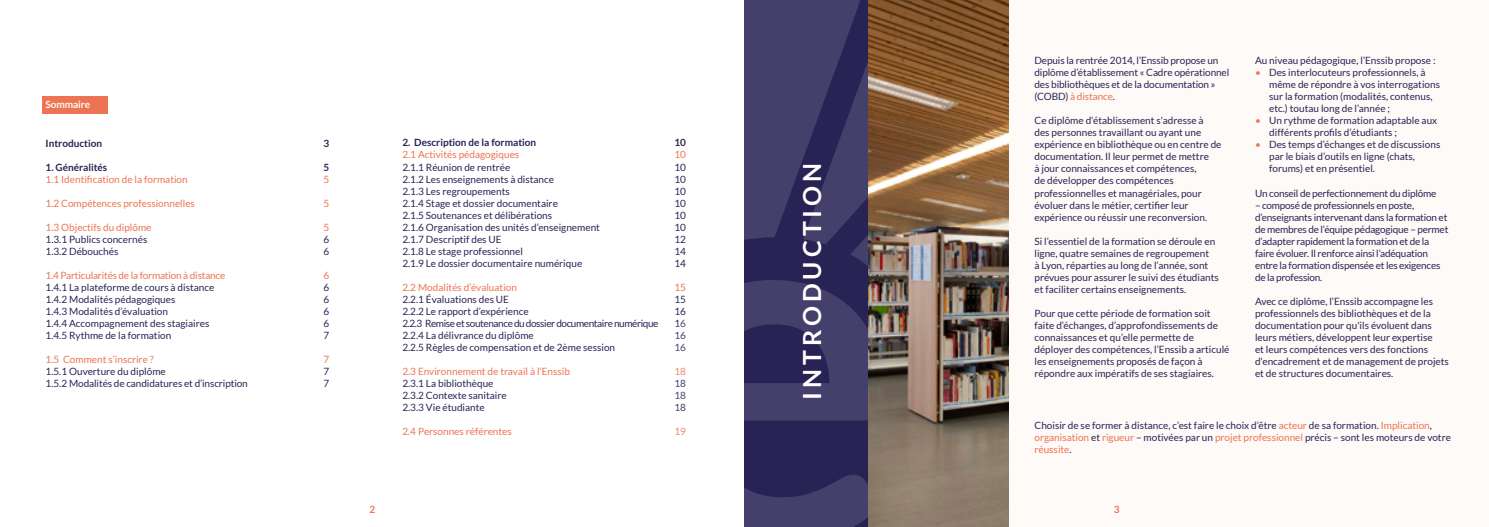
<style>
.page{position:relative;width:1489px;height:527px;background:#fff}
.page>*{position:absolute;margin:0;border:0;box-sizing:border-box;transform-origin:0 0}
.t1{font:700 25px "Lato";letter-spacing:.16em;color:#fff}
.t2{font:10px/12px "Lato";color:#292355}
.t3{font:10px/12px "Lato";letter-spacing:-.02em;color:#292355}
.t4{font:10px "Lato";color:#ee7352}
.t5{font:700 10px "Lato";color:#292355}
.t6{font:10px "Lato";letter-spacing:-.04em;color:#292355}
.t7{font:10px "Lato";letter-spacing:-.02em;color:#ee7352}
.t8{font:700 10px "Lato";letter-spacing:-.01em;color:#fff9f4}
.t9{font:700 10px "Lato";color:#ee7352}
.s1{color:#ee7352}
</style>
<div class="page">
<div style="left:744px;top:0;width:744px;height:526px;background:#fdfaf7"></div>
<div style="left:42px;top:97px;width:66px;height:17px;background:#ee7352"></div>
<svg style="left:744px;top:329px;width:124px;height:197px;background:#35305f"></svg>
<svg style="left:744px;top:0;width:124px;height:329px;background:#3b3563"></svg>
<img style="left:868px;top:0;width:140px;height:526px">
<p class="t8" style="left:46px;top:99px;width:46px">Sommaire</p>
<p class="t5" style="left:46px;top:137px;width:58px">Introduction</p>
<p class="t5" style="left:323px;top:137px;width:7px">3</p>
<p class="t5" style="left:46px;top:161px;width:63px">1. Généralités</p>
<p class="t5" style="left:323px;top:161px;width:7px">5</p>
<p class="t4" style="left:46px;top:173px;width:144px">1.1 Identification de la formation</p>
<p class="t4" style="left:323px;top:173px;width:7px">5</p>
<p class="t4" style="left:46px;top:197px;width:151px">1.2 Compétences professionnelles</p>
<p class="t4" style="left:323px;top:197px;width:7px">5</p>
<p class="t4" style="left:46px;top:221px;width:107px">1.3 Objectifs du diplôme</p>
<p class="t4" style="left:323px;top:221px;width:7px">5</p>
<p class="t2" style="left:46px;top:233px;width:103px">1.3.1 Publics concernés</p>
<p class="t2" style="left:323px;top:233px;width:7px">6</p>
<p class="t2" style="left:46px;top:245px;width:74px">1.3.2 Débouchés</p>
<p class="t2" style="left:323px;top:245px;width:7px">6</p>
<p class="t7" style="left:46px;top:269px;width:181px">1.4 Particularités de la formation à distance</p>
<p class="t4" style="left:323px;top:269px;width:7px">6</p>
<p class="t2" style="left:46px;top:281px;width:170px">1.4.1 La plateforme de cours à distance</p>
<p class="t2" style="left:323px;top:281px;width:7px">6</p>
<p class="t2" style="left:46px;top:293px;width:131px">1.4.2 Modalités pédagogiques</p>
<p class="t2" style="left:323px;top:293px;width:7px">6</p>
<p class="t2" style="left:46px;top:305px;width:124px">1.4.3 Modalités d’évaluation</p>
<p class="t2" style="left:323px;top:305px;width:7px">6</p>
<p class="t2" style="left:46px;top:317px;width:165px">1.4.4 Accompagnement des stagiaires</p>
<p class="t2" style="left:323px;top:317px;width:7px">6</p>
<p class="t2" style="left:46px;top:329px;width:127px">1.4.5 Rythme de la formation</p>
<p class="t2" style="left:323px;top:329px;width:7px">7</p>
<p class="t4" style="left:46px;top:353px;width:110px">1.5 Comment s’inscrire ?</p>
<p class="t4" style="left:323px;top:353px;width:7px">7</p>
<p class="t2" style="left:46px;top:365px;width:122px">1.5.1 Ouverture du diplôme</p>
<p class="t2" style="left:323px;top:365px;width:7px">7</p>
<p class="t2" style="left:46px;top:377px;width:204px">1.5.2 Modalités de candidatures et d’inscription</p>
<p class="t2" style="left:323px;top:377px;width:7px">7</p>
<p class="t5" style="left:402px;top:137px;width:135px">2. Description de la formation</p>
<p class="t5" style="left:674px;top:137px;width:13px">10</p>
<p class="t4" style="left:402px;top:149px;width:118px">2.1 Activités pédagogiques</p>
<p class="t4" style="left:674px;top:149px;width:13px">10</p>
<p class="t2" style="left:402px;top:161px;width:109px">2.1.1 Réunion de rentrée</p>
<p class="t2" style="left:674px;top:161px;width:13px">10</p>
<p class="t2" style="left:402px;top:173px;width:153px">2.1.2 Les enseignements à distance</p>
<p class="t2" style="left:674px;top:173px;width:13px">10</p>
<p class="t2" style="left:402px;top:185px;width:109px">2.1.3 Les regroupements</p>
<p class="t2" style="left:674px;top:185px;width:13px">10</p>
<p class="t2" style="left:402px;top:197px;width:157px">2.1.4 Stage et dossier documentaire</p>
<p class="t2" style="left:674px;top:197px;width:13px">10</p>
<p class="t2" style="left:402px;top:209px;width:151px">2.1.5 Soutenances et délibérations</p>
<p class="t2" style="left:674px;top:209px;width:13px">10</p>
<p class="t2" style="left:402px;top:221px;width:199px">2.1.6 Organisation des unités d’enseignement</p>
<p class="t2" style="left:674px;top:221px;width:13px">10</p>
<p class="t2" style="left:402px;top:233px;width:101px">2.1.7 Descriptif des UE</p>
<p class="t2" style="left:674px;top:233px;width:13px">12</p>
<p class="t2" style="left:402px;top:245px;width:122px">2.1.8 Le stage professionnel</p>
<p class="t2" style="left:674px;top:245px;width:13px">14</p>
<p class="t2" style="left:402px;top:257px;width:181px">2.1.9 Le dossier documentaire numérique</p>
<p class="t2" style="left:674px;top:257px;width:13px">14</p>
<p class="t4" style="left:402px;top:281px;width:116px">2.2 Modalités d’évaluation</p>
<p class="t4" style="left:674px;top:281px;width:13px">15</p>
<p class="t2" style="left:402px;top:293px;width:108px">2.2.1 Évaluations des UE</p>
<p class="t2" style="left:674px;top:293px;width:13px">15</p>
<p class="t2" style="left:402px;top:305px;width:128px">2.2.2 Le rapport d’expérience</p>
<p class="t2" style="left:674px;top:305px;width:13px">16</p>
<p class="t6" style="left:402px;top:317px;width:257px">2.2.3 Remise et soutenance du dossier documentaire numérique</p>
<p class="t2" style="left:674px;top:317px;width:13px">16</p>
<p class="t2" style="left:402px;top:329px;width:133px">2.2.4 La délivrance du diplôme</p>
<p class="t2" style="left:674px;top:329px;width:13px">16</p>
<p class="t2" style="left:402px;top:341px;width:214px">2.2.5 Règles de compensation et de 2ème session</p>
<p class="t2" style="left:674px;top:341px;width:13px">16</p>
<p class="t4" style="left:402px;top:365px;width:169px">2.3 Environnement de travail à l’Enssib</p>
<p class="t4" style="left:674px;top:365px;width:13px">18</p>
<p class="t2" style="left:402px;top:377px;width:93px">2.3.1 La bibliothèque</p>
<p class="t2" style="left:674px;top:377px;width:13px">18</p>
<p class="t2" style="left:402px;top:389px;width:106px">2.3.2 Contexte sanitaire</p>
<p class="t2" style="left:674px;top:389px;width:13px">18</p>
<p class="t2" style="left:402px;top:401px;width:84px">2.3.3 Vie étudiante</p>
<p class="t2" style="left:674px;top:401px;width:13px">18</p>
<p class="t4" style="left:402px;top:425px;width:111px">2.4 Personnes référentes</p>
<p class="t4" style="left:674px;top:425px;width:13px">19</p>
<h1 class="t1" style="left:797px;top:399px;width:238px;rotate:-90deg">INTRODUCTION</h1>
<p class="t2" style="left:1034px;top:55px;width:196px">Depuis la rentrée 2014, l’Enssib propose un diplôme d’établissement « Cadre opérationnel des bibliothèques et de la documentation » (COBD) <span class="s1">à distance</span>.</p>
<p class="t2" style="left:1034px;top:115px;width:188px">Ce diplôme d'établissement s'adresse à<br>des personnes travaillant ou ayant une expérience en bibliothèque ou en centre de documentation. Il leur permet de mettre<br>à jour connaissances et compétences,<br>de développer des compétences professionnelles et managériales, pour évoluer dans le métier, certifier leur expérience ou réussir une reconversion.</p>
<p class="t2" style="left:1034px;top:235px;width:186px">Si l’essentiel de la formation se déroule en ligne, quatre semaines de regroupement<br>à Lyon, réparties au long de l’année, sont prévues pour assurer le suivi des étudiants et faciliter certains enseignements.</p>
<p class="t2" style="left:1034px;top:307px;width:196px">Pour que cette période de formation soit faite d’échanges, d’approfondissements de connaissances et qu’elle permette de déployer des compétences, l’Enssib a articulé les enseignements proposés de façon à répondre aux impératifs de ses stagiaires.</p>
<p class="t2" style="left:1254px;top:55px;width:182px">Au niveau pédagogique, l’Enssib propose :</p>
<p class="t2" style="left:1269px;top:67px;width:172px;text-indent:-14px"><span class="s1">•</span> Des interlocuteurs professionnels, à même de répondre à vos interrogations sur la formation (modalités, contenus, etc.) toutau long de l’année ;</p>
<p class="t2" style="left:1269px;top:115px;width:169px;text-indent:-14px"><span class="s1">•</span> Un rythme de formation adaptable aux différents profils d’étudiants ;</p>
<p class="t2" style="left:1269px;top:139px;width:173px;text-indent:-14px"><span class="s1">•</span> Des temps d’échanges et de discussions par le biais d’outils en ligne (chats, forums) et en présentiel.</p>
<p class="t3" style="left:1254px;top:187px;width:183px">Un conseil de perfectionnement du diplôme</p>
<p class="t3" style="left:1254px;top:199px;width:195px">– composé de professionnels en poste, d’enseignants intervenant dans la formation et de membres de l’équipe pédagogique – permet d’adapter rapidement la formation et de la faire évoluer. Il renforce ainsi l’adéquation entre la formation dispensée et les exigences de la profession.</p>
<p class="t2" style="left:1254px;top:295px;width:195px">Avec ce diplôme, l’Enssib accompagne les professionnels des bibliothèques et de la documentation pour qu'ils évoluent dans leurs métiers, développent leur expertise<br>et leurs compétences vers des fonctions d'encadrement et de management de projets et de structures documentaires.</p>
<p class="t2" style="left:1034px;top:418px;width:418px">Choisir de se former à distance, c’est faire le choix d’être <span class="s1">acteur</span> de sa formation. <span class="s1">Implication</span>, <span class="s1">organisation</span> et <span class="s1">rigueur</span> – motivées par un <span class="s1">projet professionnel</span> précis – sont les moteurs de votre <span class="s1">réussite</span>.</p>
<p class="t9" style="left:369px;top:503px;width:7px">2</p>
<p class="t9" style="left:1113px;top:503px;width:7px">3</p>
</div>
